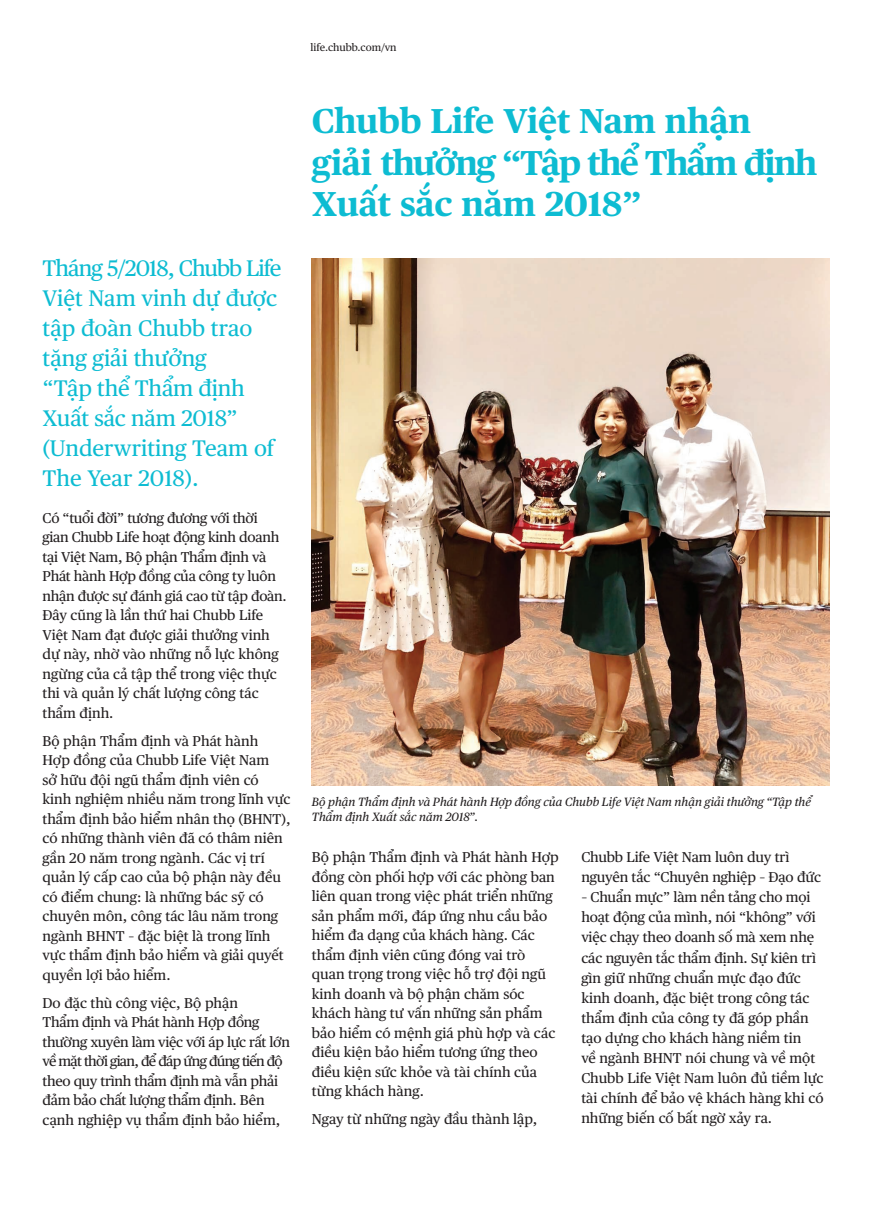
<style>
.page{position:relative;width:872px;height:1212px;background:#fff}
.page>*{position:absolute;margin:0;border:0;box-sizing:border-box;transform-origin:0 0}
.Headline{font:700 34.5px/41.4px "Chubb Publico Text VN";letter-spacing:-.01em;color:#0dbcd2}
.Sapo{font:22.5px/30px "Chubb Publico Text VN";color:#0dbcd2}
.Body_text{font:14.25px/19.5px "Chubb Publico Text VN";color:#231f20}
.Body_text-2{font:14.25px/19.5px "Chubb Publico Text VN";letter-spacing:-.02em;color:#231f20}
.t1{font:italic 12px/15px "Chubb Publico Text VN";color:#231f20}
.t2{font:10.5px "Chubb Publico Text VN";color:#231f20}
</style>
<div class="page">
<img style="left:312px;top:259px;width:517px;height:527px">
<p class="t2" style="left:310px;top:39px;width:88px">life.chubb.com/vn</p>
<p class="Sapo" style="left:43px;top:252px;width:240px">Tháng 5/2018, Chubb Life<br>Việt Nam vinh dự được tập đoàn Chubb trao tặng giải thưởng<br>“Tập thể Thẩm định<br>Xuất sắc năm 2018” (Underwriting Team of<br>The Year 2018).</p>
<p class="Body_text" style="left:43px;top:507px;width:246px">Có “tuổi đời” tương đương với thời gian Chubb Life hoạt động kinh doanh tại Việt Nam, Bộ phận Thẩm định và<br>Phát hành Hợp đồng của công ty luôn nhận được sự đánh giá cao từ tập đoàn.<br>Đây cũng là lần thứ hai Chubb Life<br>Việt Nam đạt được giải thưởng vinh dự này, nhờ vào những nỗ lực không ngừng của cả tập thể trong việc thực thi và quản lý chất lượng công tác thẩm định.</p>
<p class="Body_text" style="left:43px;top:730px;width:249px">Bộ phận Thẩm định và Phát hành<br>Hợp đồng của Chubb Life Việt Nam<br>sở hữu đội ngũ thẩm định viên có kinh nghiệm nhiều năm trong lĩnh vực thẩm định bảo hiểm nhân thọ (BHNT), có những thành viên đã có thâm niên gần 20 năm trong ngành. Các vị trí quản lý cấp cao của bộ phận này đều có điểm chung: là những bác sỹ có chuyên môn, công tác lâu năm trong ngành BHNT – đặc biệt là trong lĩnh vực thẩm định bảo hiểm và giải quyết quyền lợi bảo hiểm.</p>
<p class="Body_text-2" style="left:43px;top:992px;width:249px">Do đặc thù công việc, Bộ phận<br>Thẩm định và Phát hành Hợp đồng thường xuyên làm việc với áp lực rất lớn về mặt thời gian, để đáp ứng đúng tiến độ theo quy trình thẩm định mà vẫn phải đảm bảo chất lượng thẩm định. Bên cạnh nghiệp vụ thẩm định bảo hiểm,</p>
<p class="Headline" style="left:312px;top:98px;width:507px">Chubb Life Việt Nam nhận giải thưởng “Tập thể Thẩm định<br>Xuất sắc năm 2018”</p>
<p class="t1" style="left:312px;top:794px;width:500px">Bộ phận Thẩm định và Phát hành Hợp đồng của Chubb Life Việt Nam nhận giải thưởng “Tập thể<br>Thẩm định Xuất sắc năm 2018”.</p>
<p class="Body_text" style="left:312px;top:846px;width:248px">Bộ phận Thẩm định và Phát hành Hợp đồng còn phối hợp với các phòng ban liên quan trong việc phát triển những sản phẩm mới, đáp ứng nhu cầu bảo hiểm đa dạng của khách hàng. Các thẩm định viên cũng đóng vai trò quan trọng trong việc hỗ trợ đội ngũ kinh doanh và bộ phận chăm sóc khách hàng tư vấn những sản phẩm bảo hiểm có mệnh giá phù hợp và các điều kiện bảo hiểm tương ứng theo điều kiện sức khỏe và tài chính của từng khách hàng.</p>
<p class="Body_text" style="left:312px;top:1108px;width:227px">Ngay từ những ngày đầu thành lập,</p>
<p class="Body_text" style="left:581px;top:846px;width:241px;line-height:20.1px">Chubb Life Việt Nam luôn duy trì nguyên tắc “Chuyên nghiệp – Đạo đức</p>
<p class="Body_text" style="left:581px;top:886px;width:244px;line-height:20.1px">– Chuẩn mực” làm nền tảng cho mọi hoạt động của mình, nói “không” với việc chạy theo doanh số mà xem nhẹ các nguyên tắc thẩm định. Sự kiên trì gìn giữ những chuẩn mực đạo đức kinh doanh, đặc biệt trong công tác thẩm định của công ty đã góp phần tạo dựng cho khách hàng niềm tin<br>về ngành BHNT nói chung và về một<br>Chubb Life Việt Nam luôn đủ tiềm lực tài chính để bảo vệ khách hàng khi có những biến cố bất ngờ xảy ra.</p>
</div>
